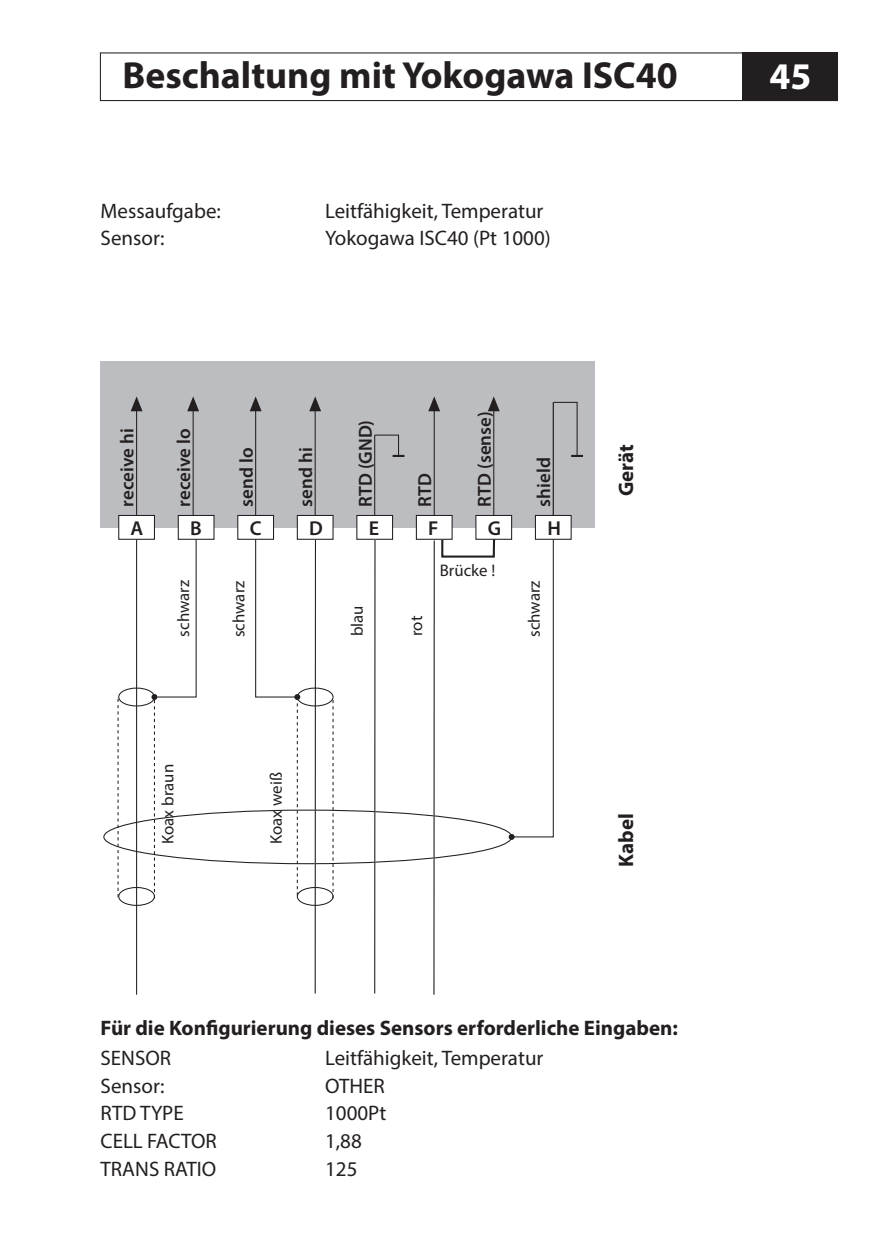
<style>
.page{position:relative;width:894px;height:1260px;background:#fff}
.page>*{position:absolute;margin:0;border:0;box-sizing:border-box;transform-origin:0 0}
.t1{font:700 37.8px "Myriad Pro";color:#231f20}
.t2{font:700 37.8px "Myriad Pro";color:#fff}
.t3{font:21px "Myriad Pro";color:#231f20}
.t4{font:700 21px "Myriad Pro";color:#231f20}
.t5{font:600 20.1px "Myriad Pro";color:#231f20}
.t6{font:600 18.9px "Myriad Pro";color:#231f20}
.t7{font:16.8px "Myriad Pro";color:#231f20}
</style>
<div class="page">
<div style="left:100px;top:52px;width:738px;height:49px;border:1px solid #231f20"></div>
<div style="left:743px;top:52px;width:95px;height:49px;background:#231f20"></div>
<div style="left:101px;top:361px;width:494px;height:166px;background:#bcbdc0"></div>
<hr style="left:136px;top:539px;width:1px;height:456px;background:#231f20">
<svg style="left:509px;top:538px;width:45px;height:302px"></svg>
<div style="left:178px;top:515px;width:37px;height:25px;background:#fff;border:1px solid #231f20"></div>
<div style="left:237px;top:515px;width:37px;height:25px;background:#fff;border:1px solid #231f20"></div>
<div style="left:297px;top:515px;width:37px;height:25px;background:#fff;border:1px solid #231f20"></div>
<div style="left:356px;top:515px;width:37px;height:25px;background:#fff;border:1px solid #231f20"></div>
<div style="left:416px;top:515px;width:37px;height:25px;background:#fff;border:1px solid #231f20"></div>
<div style="left:475px;top:515px;width:37px;height:25px;background:#fff;border:1px solid #231f20"></div>
<div style="left:535px;top:515px;width:37px;height:25px;background:#fff;border:1px solid #231f20"></div>
<div style="left:118px;top:515px;width:37px;height:25px;background:#fff;border:1px solid #231f20"></div>
<hr style="left:493px;top:408px;width:1px;height:107px;background:#231f20">
<hr style="left:434px;top:408px;width:1px;height:107px;background:#231f20">
<svg style="left:428px;top:396px;width:12px;height:15px"></svg>
<svg style="left:488px;top:396px;width:12px;height:15px"></svg>
<hr style="left:374px;top:435px;width:1px;height:80px;background:#231f20">
<svg style="left:374px;top:434px;width:30px;height:23px"></svg>
<hr style="left:553px;top:402px;width:1px;height:113px;background:#231f20">
<svg style="left:552px;top:401px;width:31px;height:56px"></svg>
<hr style="left:315px;top:539px;width:1px;height:454px;background:#231f20">
<hr style="left:315px;top:408px;width:1px;height:107px;background:#231f20">
<svg style="left:309px;top:396px;width:12px;height:15px"></svg>
<hr style="left:255px;top:408px;width:1px;height:107px;background:#231f20">
<svg style="left:250px;top:396px;width:12px;height:15px"></svg>
<hr style="left:193px;top:408px;width:1px;height:107px;background:#231f20">
<svg style="left:187px;top:396px;width:12px;height:15px"></svg>
<svg style="left:131px;top:396px;width:12px;height:15px"></svg>
<hr style="left:136px;top:408px;width:1px;height:107px;background:#231f20">
<hr style="left:374px;top:539px;width:2px;height:454px;background:#231f20">
<hr style="left:433px;top:540px;width:2px;height:455px;background:#231f20">
<div style="left:441px;top:538px;width:54px;height:20px;border:2px solid #231f20"></div>
<div style="left:297px;top:688px;width:37px;height:18px;border:1px solid #231f20;border-radius:50%"></div>
<div style="left:118px;top:688px;width:37px;height:18px;border:1px solid #231f20;border-radius:50%"></div>
<div style="left:118px;top:887px;width:37px;height:19px;border:1px solid #231f20;border-radius:50%"></div>
<div style="left:297px;top:887px;width:37px;height:19px;border:1px solid #231f20;border-radius:50%"></div>
<svg style="left:333px;top:700px;width:1px;height:199px"></svg>
<svg style="left:118px;top:699px;width:1px;height:199px"></svg>
<svg style="left:151px;top:538px;width:46px;height:361px"></svg>
<svg style="left:255px;top:538px;width:45px;height:358px"></svg>
<h1 class="t1" style="left:122px;top:61px;width:557px">Beschaltung mit Yokogawa ISC40</h1>
<h1 class="t2" style="left:769px;top:62px;width:43px">45</h1>
<p class="t3" style="left:101px;top:203px;width:122px">Messaufgabe:</p>
<p class="t3" style="left:325px;top:203px;width:220px">Leitfähigkeit, Temperatur</p>
<p class="t3" style="left:101px;top:230px;width:65px">Sensor:</p>
<p class="t3" style="left:325px;top:230px;width:227px">Yokogawa ISC40 (Pt 1000)</p>
<p class="t6" style="left:120px;top:507px;width:79px;rotate:-90deg">receive hi</p>
<p class="t6" style="left:177px;top:507px;width:79px;rotate:-90deg">receive lo</p>
<p class="t6" style="left:239px;top:507px;width:60px;rotate:-90deg">send lo</p>
<p class="t6" style="left:299px;top:507px;width:60px;rotate:-90deg">send hi</p>
<p class="t6" style="left:358px;top:507px;width:88px;rotate:-90deg">RTD (GND)</p>
<p class="t6" style="left:418px;top:507px;width:35px;rotate:-90deg">RTD</p>
<p class="t6" style="left:477px;top:507px;width:97px;rotate:-90deg">RTD (sense)</p>
<p class="t6" style="left:537px;top:507px;width:51px;rotate:-90deg">shield</p>
<p class="t5" style="left:131px;top:520px;width:14px">A</p>
<p class="t5" style="left:190px;top:520px;width:13px">B</p>
<p class="t5" style="left:250px;top:520px;width:13px">C</p>
<p class="t5" style="left:309px;top:520px;width:15px">D</p>
<p class="t5" style="left:369px;top:520px;width:12px">E</p>
<p class="t5" style="left:428px;top:520px;width:12px">F</p>
<p class="t5" style="left:488px;top:520px;width:15px">G</p>
<p class="t5" style="left:547px;top:520px;width:15px">H</p>
<p class="t7" style="left:177px;top:637px;width:58px;rotate:-90deg">schwarz</p>
<p class="t7" style="left:232px;top:637px;width:58px;rotate:-90deg">schwarz</p>
<p class="t7" style="left:162px;top:844px;width:81px;rotate:-90deg">Koax braun</p>
<p class="t7" style="left:270px;top:844px;width:73px;rotate:-90deg">Koax weiß</p>
<p class="t7" style="left:351px;top:636px;width:32px;rotate:-90deg">blau</p>
<p class="t7" style="left:410px;top:636px;width:22px;rotate:-90deg">rot</p>
<p class="t7" style="left:440px;top:564px;width:57px">Brücke !</p>
<p class="t7" style="left:528px;top:637px;width:58px;rotate:-90deg">schwarz</p>
<p class="t4" style="left:618px;top:496px;width:53px;rotate:-90deg">Gerät</p>
<p class="t4" style="left:618px;top:867px;width:55px;rotate:-90deg">Kabel</p>
<p class="t4" style="left:101px;top:1020px;width:579px">Für die Konfigurierung dieses Sensors erforderliche Eingaben:</p>
<p class="t3" style="left:101px;top:1050px;width:72px">SENSOR</p>
<p class="t3" style="left:325px;top:1050px;width:220px">Leitfähigkeit, Temperatur</p>
<p class="t3" style="left:101px;top:1078px;width:65px">Sensor:</p>
<p class="t3" style="left:325px;top:1078px;width:61px">OTHER</p>
<p class="t3" style="left:101px;top:1105px;width:85px">RTD TYPE</p>
<p class="t3" style="left:325px;top:1105px;width:63px">1000Pt</p>
<p class="t3" style="left:101px;top:1133px;width:118px">CELL FACTOR</p>
<p class="t3" style="left:325px;top:1133px;width:38px">1,88</p>
<p class="t3" style="left:101px;top:1161px;width:117px">TRANS RATIO</p>
<p class="t3" style="left:325px;top:1161px;width:34px">125</p>
</div>
